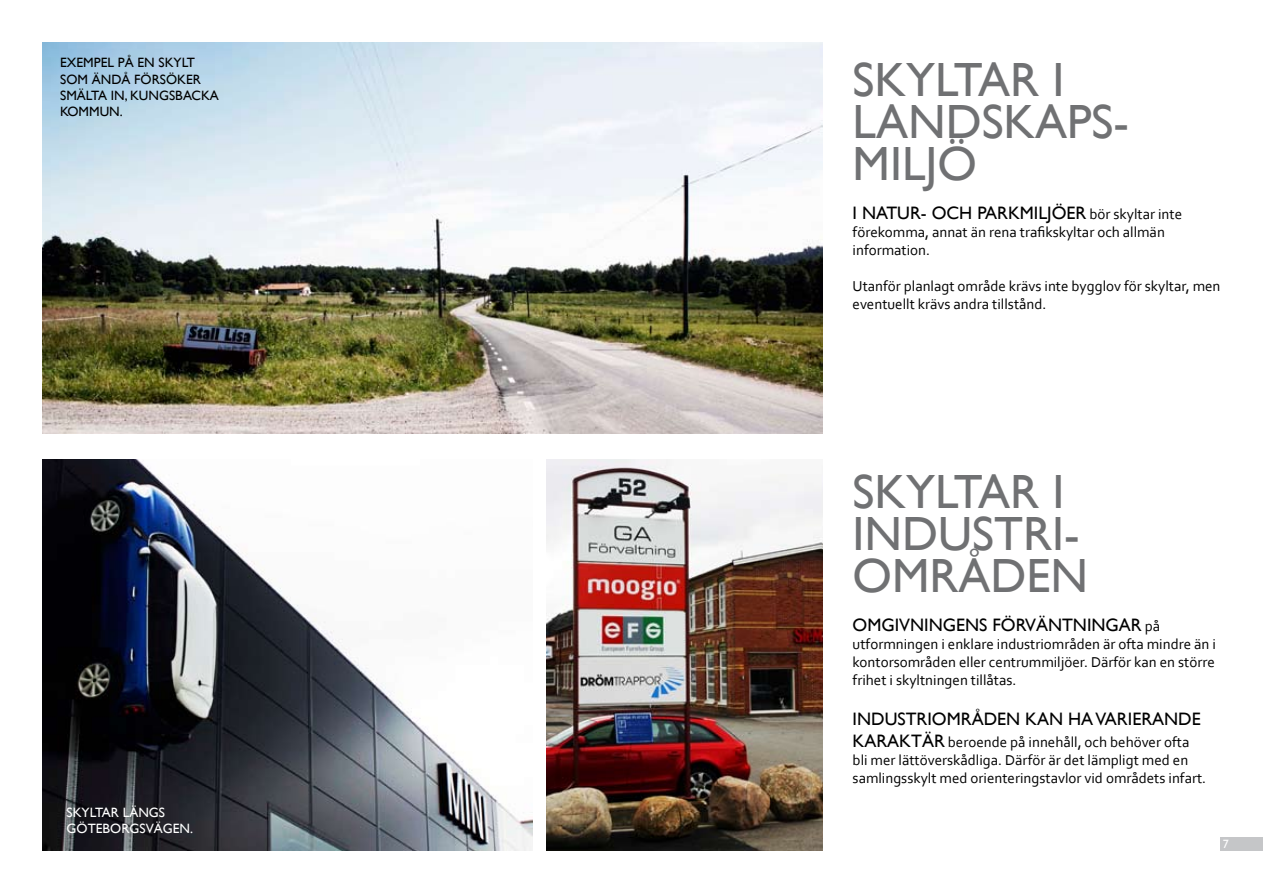
<style>
.page{position:relative;width:1263px;height:893px;background:#fff}
.page>*{position:absolute;margin:0;border:0;box-sizing:border-box;transform-origin:0 0}
.t1{font:48px/42px "Gill Sans";color:#707173}
.t2{font:18px "Gill Sans";color:#000}
.t3{font:15px/18px "Corbel";color:#000}
.t4{font:13.5px/16.2px "Gill Sans";color:#000}
.t5{font:13.5px/16.2px "Gill Sans";color:#fff}
.t6{font:12px "Gill Sans";color:#fff}
.s1{font-family:"Corbel";font-size:15px}
.s2{font-family:"Gill Sans";font-size:18px}
</style>
<div class="page">
<div style="left:1220px;top:837px;width:43px;height:13px;background:#c5c6c8"></div>
<img style="left:43px;top:43px;width:780px;height:391px">
<img style="left:43px;top:459px;width:490px;height:391px">
<img style="left:547px;top:459px;width:276px;height:391px">
<p class="t4" style="left:60px;top:55px;width:160px">EXEM PEL PÅ EN SKYLT<br>SOM ÄNDÅ FÖRSÖKER<br>SMÄLTA IN, KUNGSBACKA<br>KOMMUN.</p>
<p class="t5" style="left:67px;top:805px;width:128px">SKYLTAR LÄNGS<br>GÖTEBORGSVÄGEN.</p>
<h1 class="t1" style="left:853px;top:59px;width:274px">SKYLTAR I<br>LANDSKAPS-<br>MILJÖ</h1>
<p class="t2" style="left:853px;top:203px;width:331px">I NATUR- OCH PARKMILJÖER <span class="s1">bör skyltar inte</span></p>
<p class="t3" style="left:853px;top:223px;width:314px">förekomma, annat än rena trafikskyltar och allmän information.</p>
<p class="t3" style="left:853px;top:277px;width:369px">Utanför planlagt område krävs inte bygglov för skyltar, men eventuellt krävs andra tillstånd.</p>
<h1 class="t1" style="left:853px;top:471px;width:237px">SKYLTAR I<br>INDUSTRI-<br>OMRÅDEN</h1>
<p class="t2" style="left:853px;top:615px;width:309px">OMGIVNINGENS FÖRVÄNTNINGAR <span class="s1">på</span></p>
<p class="t3" style="left:853px;top:635px;width:365px;text-align:justify">utformningen i enklare industriområden är ofta mindre än i kontorsområden eller centrummiljöer. Därför kan en större frihet i skyltningen tillåtas.</p>
<p class="t2" style="left:853px;top:708px;width:348px">INDUSTRIOMRÅDEN KAN HA VARIERANDE</p>
<p class="t3" style="left:853px;top:732px;width:355px"><span class="s2">KARAKTÄR</span> beroende på innehåll, och behöver ofta bli mer lättöverskådliga. Därför är det lämpligt med en samlingsskylt med orienteringstavlor vid områdets infart.</p>
<p class="t6" style="left:1223px;top:837px;width:7px">7</p>
</div>
